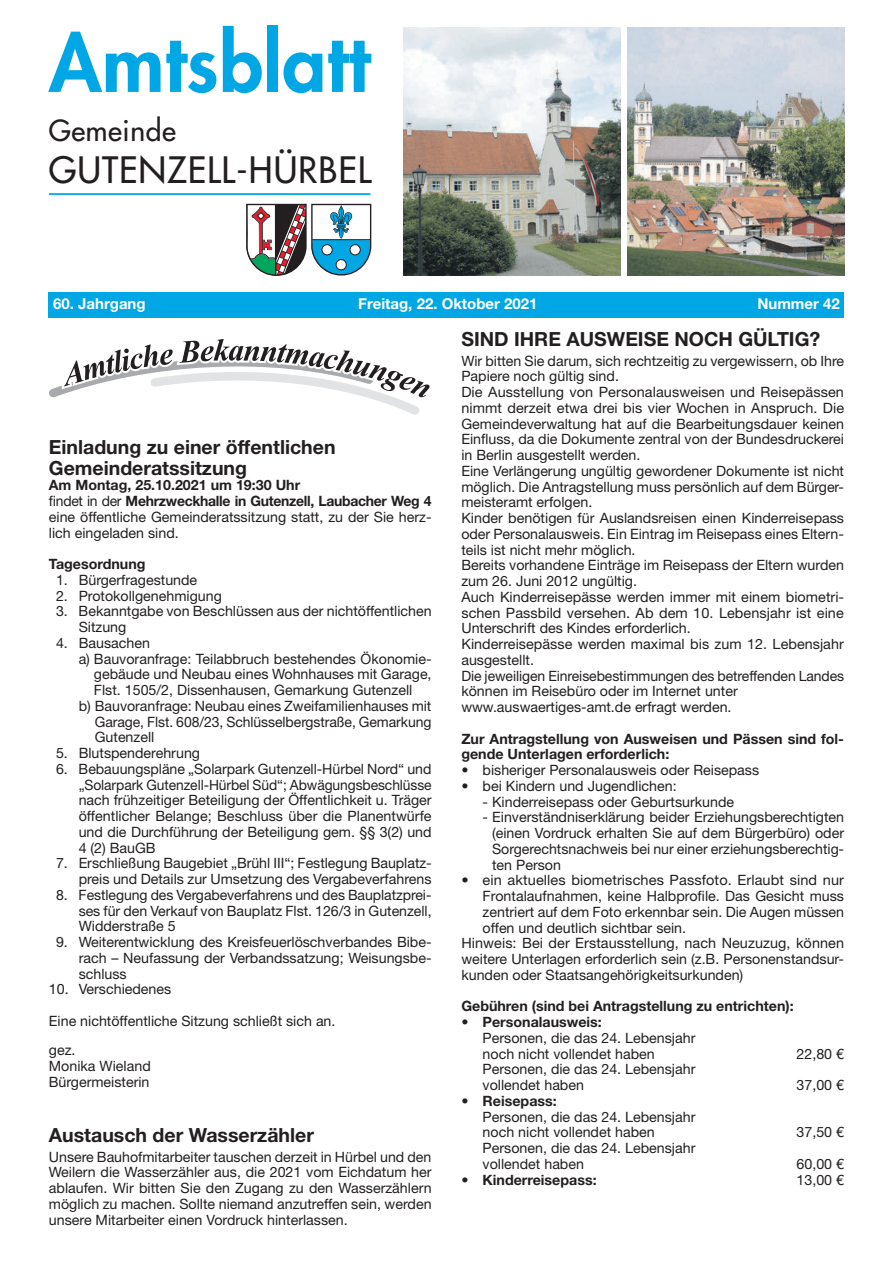
<style>
.page{position:relative;width:893px;height:1263px;background:#fff}
.page>*{position:absolute;margin:0;border:0;box-sizing:border-box;transform-origin:0 0}
.t1{font:800 77.85px "Futura Std";letter-spacing:.005em;color:#00a7e4}
.t2{font:500 35.4px "Futura Std";letter-spacing:.025em;color:#231f20}
.t3{font:500 28.35px "Futura Std";letter-spacing:.02em;color:#231f20}
.t4{font:700 19.5px/21px "Helvetica Neue LT Std";color:#231f20}
.t5{font:700 15px "Helvetica Neue LT Std";color:#fff}
.t6{font:14.25px/15.8px "Helvetica Neue LT Std";color:#231f20}
.t7{font:700 14.25px/15.8px "Helvetica Neue LT Std";color:#231f20}
.s1{font-weight:700}
</style>
<div class="page">
<hr style="left:49px;top:193px;width:321px;height:2px;background:#00a7e4">
<svg style="left:246px;top:204px;width:125px;height:72px"></svg>
<img style="left:404px;top:28px;width:216px;height:248px">
<img style="left:627px;top:28px;width:217px;height:248px">
<div style="left:49px;top:292px;width:795px;height:26px;background:#00a7e4"></div>
<svg style="left:49px;top:339px;width:381px;height:76px"></svg>
<h1 class="t1" style="left:49px;top:14px;width:322px">Amtsblatt</h1>
<h3 class="t3" style="left:49px;top:112px;width:129px">Gemeinde</h3>
<h2 class="t2" style="left:49px;top:148px;width:324px">GUTENZELL-HÜRBEL</h2>
<p class="t5" style="left:53px;top:295px;width:94px">60. Jahrgang</p>
<p class="t5" style="left:358px;top:295px;width:181px">Freitag, 22. Oktober 2021</p>
<p class="t5" style="left:757px;top:295px;width:84px">Nummer 42</p>
<h3 class="t4" style="left:49px;top:436px;width:288px">Einladung zu einer öffentlichen<br>Gemeinderatssitzung</h3>
<p class="t6" style="left:49px;top:477px;width:384px"><span class="s1">Am Montag, 25.10.2021 um 19:30 Uhr<br></span>findet in der <span class="s1">Mehrzweckhalle in Gutenzell, Laubacher Weg 4 </span>eine öffentliche Gemeinderatssitzung statt, zu der Sie herz&shy;lich eingeladen sind.</p>
<p class="t7" style="left:49px;top:556px;width:98px">Tagesordnung</p>
<p class="t6" style="left:56px;top:572px;width:143px">1. Bürgerfragestunde</p>
<p class="t6" style="left:56px;top:587px;width:167px">2. Protokollgenehmigung</p>
<p class="t6" style="left:79px;top:603px;width:355px;text-indent:-23px">3. Bekanntgabe von Beschlüssen aus der nichtöffentlichen<br>Sitzung</p>
<p class="t6" style="left:56px;top:635px;width:95px">4. Bausachen</p>
<p class="t6" style="left:79px;top:650px;width:354px">a) Bauvoranfrage: Teilabbruch bestehendes Ökonomie-</p>
<p class="t6" style="left:94px;top:666px;width:339px">gebäude und Neubau eines Wohnhauses mit Garage,</p>
<p class="t6" style="left:94px;top:682px;width:320px">Flst. 1505/2, Dissenhausen, Gemarkung Gutenzell</p>
<p class="t6" style="left:79px;top:698px;width:354px">b) Bauvoranfrage: Neubau eines Zweifamilienhauses mit</p>
<p class="t6" style="left:95px;top:713px;width:338px">Garage, Flst. 608/23, Schlüsselbergstraße, Gemarkung</p>
<p class="t6" style="left:95px;top:729px;width:61px">Gutenzell</p>
<p class="t6" style="left:56px;top:745px;width:146px">5. Blutspenderehrung</p>
<p class="t6" style="left:79px;top:761px;width:355px;text-align:justify;text-indent:-23px">6. Bebauungspläne „Solarpark Gutenzell-Hürbel Nord“ und „Solarpark Gutenzell-Hürbel Süd“; Abwägungsbeschlüsse nach frühzeitiger Beteiligung der Öffentlichkeit u. Träger öffentlicher Belange; Beschluss über die Planentwürfe und die Durchführung der Beteiligung gem. §§ 3(2) und 4 (2) BauGB</p>
<p class="t6" style="left:56px;top:855px;width:377px;text-align:right">7. Erschließung Baugebiet „Brühl III“; Festlegung Bauplatz&shy;preis und Details zur Umsetzung des Vergabeverfahrens</p>
<p class="t6" style="left:79px;top:887px;width:355px;text-align:justify;text-indent:-23px">8. Festlegung des Vergabeverfahrens und des Bauplatzprei&shy;ses für den Verkauf von Bauplatz Flst. 126/3 in Gutenzell, Widderstraße 5</p>
<p class="t6" style="left:79px;top:934px;width:354px;text-align:justify;text-indent:-23px">9. Weiterentwicklung des Kreisfeuerlöschverbandes Bibe&shy;rach – Neufassung der Verbandssatzung; Weisungsbe&shy;schluss</p>
<p class="t6" style="left:49px;top:981px;width:124px">10. Verschiedenes</p>
<p class="t6" style="left:49px;top:1006px;width:288px;line-height:29.2px">Eine nichtöffentliche Sitzung schließt sich an. gez.</p>
<p class="t6" style="left:49px;top:1058px;width:103px">Monika Wieland<br>Bürgermeisterin</p>
<h3 class="t4" style="left:49px;top:1124px;width:267px">Austausch der Wasserzähler</h3>
<p class="t6" style="left:49px;top:1148px;width:384px;text-align:justify">Unsere Bauhofmitarbeiter tauschen derzeit in Hürbel und den Weilern die Wasserzähler aus, die 2021 vom Eichdatum her ablaufen. Wir bitten Sie den Zugang zu den Wasserzählern möglich zu machen. Sollte niemand anzutreffen sein, werden unsere Mitarbeiter einen Vordruck hinterlassen.</p>
<h3 class="t4" style="left:461px;top:328px;width:360px">SIND IHRE AUSWEISE NOCH GÜLTIG?</h3>
<p class="t6" style="left:461px;top:352px;width:384px">Wir bitten Sie darum, sich rechtzeitig zu vergewissern, ob Ihre Papiere noch gültig sind.<br>Die Ausstellung von Personalausweisen und Reisepässen nimmt derzeit etwa drei bis vier Wochen in Anspruch. Die Gemeindeverwaltung hat auf die Bearbeitungsdauer keinen Einfluss, da die Dokumente zentral von der Bundesdruckerei in Berlin ausgestellt werden.<br>Eine Verlängerung ungültig gewordener Dokumente ist nicht möglich. Die Antragstellung muss persönlich auf dem Bürger&shy;meisteramt erfolgen.<br>Kinder benötigen für Auslandsreisen einen Kinderreisepass oder Personalausweis. Ein Eintrag im Reisepass eines Eltern&shy;teils ist nicht mehr möglich.<br>Bereits vorhandene Einträge im Reisepass der Eltern wurden zum 26. Juni 2012 ungültig.<br>Auch Kinderreisepässe werden immer mit einem biometri&shy;schen Passbild versehen. Ab dem 10. Lebensjahr ist eine Unterschrift des Kindes erforderlich.<br>Kinderreisepässe werden maximal bis zum 12. Lebensjahr ausgestellt.<br>Die jeweiligen Einreisebestimmungen des betreffenden Landes können im Reisebüro oder im Internet unter www.auswaertiges-amt.de erfragt werden.</p>
<p class="t7" style="left:461px;top:730px;width:384px">Zur Antragstellung von Ausweisen und Pässen sind fol&shy;gende Unterlagen erforderlich:</p>
<p class="t6" style="left:461px;top:762px;width:299px">• bisheriger Personalausweis oder Reisepass</p>
<p class="t6" style="left:461px;top:778px;width:217px">• bei Kindern und Jugendlichen:</p>
<p class="t6" style="left:483px;top:793px;width:253px">- Kinderreisepass oder Geburtsurkunde</p>
<p class="t6" style="left:492px;top:809px;width:353px;text-align:justify;text-indent:-10px">- Einverständniserklärung beider Erziehungsberechtigten (einen Vordruck erhalten Sie auf dem Bürgerbüro) oder Sorgerechtsnachweis bei nur einer erziehungsberechtig&shy;ten Person</p>
<p class="t6" style="left:461px;top:872px;width:384px">• ein aktuelles biometrisches Passfoto. Erlaubt sind nur</p>
<p class="t6" style="left:483px;top:888px;width:363px">Frontalaufnahmen, keine Halbprofile. Das Gesicht muss</p>
<p class="t6" style="left:483px;top:904px;width:363px">zentriert auf dem Foto erkennbar sein. Die Augen müssen</p>
<p class="t6" style="left:483px;top:919px;width:205px">offen und deutlich sichtbar sein.</p>
<p class="t6" style="left:461px;top:935px;width:384px">Hinweis: Bei der Erstausstellung, nach Neuzuzug, können</p>
<p class="t6" style="left:461px;top:951px;width:384px">weitere Unterlagen erforderlich sein (z.B. Personenstandsur-</p>
<p class="t6" style="left:461px;top:967px;width:283px">kunden oder Staatsangehörigkeitsurkunden)</p>
<p class="t7" style="left:461px;top:998px;width:334px">Gebühren (sind bei Antragstellung zu entrichten):</p>
<p class="t7" style="left:461px;top:1014px;width:142px">• Personalausweis:</p>
<p class="t6" style="left:483px;top:1030px;width:214px">Personen, die das 24. Lebensjahr noch nicht vollendet haben</p>
<p class="t6" style="left:796px;top:1045px;width:49px">22,80 €</p>
<p class="t6" style="left:483px;top:1061px;width:214px">Personen, die das 24. Lebensjahr vollendet haben</p>
<p class="t7" style="left:461px;top:1093px;width:97px">• Reisepass:</p>
<p class="t6" style="left:483px;top:1108px;width:214px">Personen, die das 24. Lebensjahr noch nicht vollendet haben</p>
<p class="t6" style="left:483px;top:1140px;width:214px">Personen, die das 24. Lebensjahr vollendet haben</p>
<p class="t6" style="left:796px;top:1077px;width:49px">37,00 €</p>
<p class="t6" style="left:796px;top:1124px;width:49px">37,50 €</p>
<p class="t6" style="left:796px;top:1156px;width:49px">60,00 €</p>
<p class="t7" style="left:461px;top:1171px;width:137px">• Kinderreisepass:</p>
<p class="t6" style="left:796px;top:1171px;width:49px">13,00 €</p>
</div>
